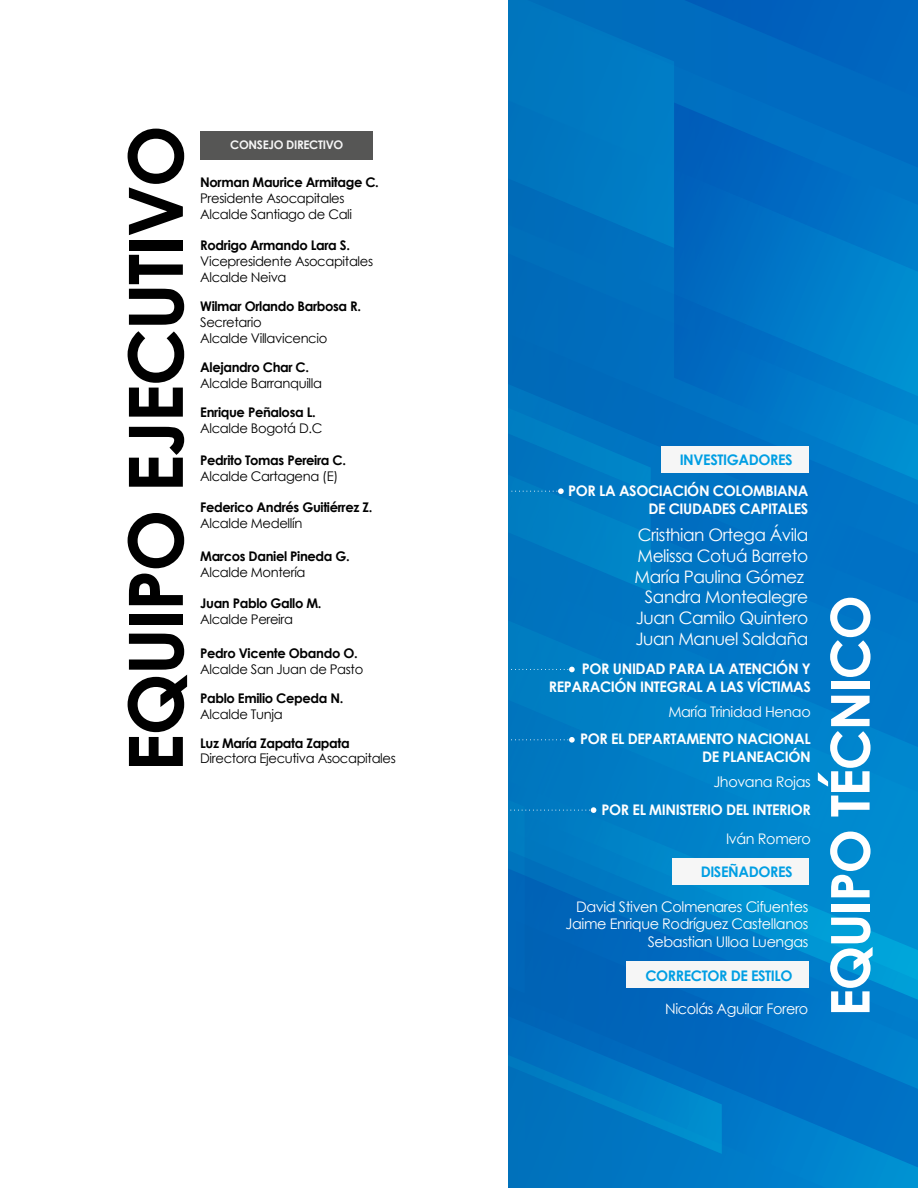
<style>
.page{position:relative;width:918px;height:1188px;background:#fff}
.page>*{position:absolute;margin:0;border:0;box-sizing:border-box;transform-origin:0 0}
.t1{font:700 53.55px "Century Gothic";letter-spacing:-.025em;color:#fff}
.t2{font:17.25px/20.7px "Century Gothic";letter-spacing:-.025em;color:#fff;text-align:right}
.t3{font:700 14.55px/17.5px "Century Gothic";letter-spacing:-.025em;color:#fff;text-align:right}
.t4{font:14.55px/17.5px "Century Gothic";letter-spacing:-.025em;color:#fff;text-align:right}
.t5{font:700 14.55px "Century Gothic";letter-spacing:-.025em;color:#009ee3}
.t6{font:13.35px/15.9px "Century Gothic";letter-spacing:-.025em;color:#000}
.t7{font:700 13.35px "Century Gothic";letter-spacing:-.025em;color:#000}
.t8{font:700 11.85px "Century Gothic";letter-spacing:-.025em;color:#f6f6f6}
</style>
<div class="page">
<svg style="left:509px;top:1040px;width:409px;height:148px;background:#0076c6"></svg>
<svg style="left:509px;top:0;width:409px;height:671px;background:#006ec0"></svg>
<div style="left:596px;top:434px;width:322px;height:207px;background:#0075c5"></div>
<svg style="left:596px;top:434px;width:55px;height:158px;background:#007ec5"></svg>
<svg style="left:509px;top:61px;width:409px;height:373px;background:#0071bf"></svg>
<svg style="left:509px;top:1040px;width:213px;height:114px;background:#0075c1"></svg>
<svg style="left:509px;top:671px;width:409px;height:369px;background:#007fc8"></svg>
<svg style="left:674px;top:103px;width:244px;height:453px;background:#0073c5"></svg>
<svg style="left:128px;top:634px;width:59px;height:132px"></svg>
<div style="left:129px;top:615px;width:54px;height:10px;background:#000"></div>
<svg style="left:129px;top:574px;width:54px;height:31px"></svg>
<svg style="left:128px;top:513px;width:56px;height:55px"></svg>
<svg style="left:129px;top:427px;width:55px;height:60px"></svg>
<svg style="left:128px;top:331px;width:56px;height:86px"></svg>
<svg style="left:129px;top:255px;width:55px;height:70px"></svg>
<div style="left:129px;top:241px;width:54px;height:10px;background:#000"></div>
<svg style="left:128px;top:129px;width:56px;height:106px"></svg>
<div style="left:200px;top:132px;width:173px;height:28px;background:#565655"></div>
<div style="left:672px;top:858px;width:136px;height:27px;background:#f6f6f6"></div>
<div style="left:661px;top:446px;width:147px;height:27px;background:#f6f6f6"></div>
<div style="left:626px;top:962px;width:182px;height:26px;background:#f6f6f6"></div>
<svg style="left:509px;top:434px;width:87px;height:559px;background:#0074be"></svg>
<p class="t8" style="left:230px;top:137px;width:115px">CONSEJO DIRECTIVO</p>
<p class="t7" style="left:200px;top:174px;width:180px">Norman Maurice Armitage C.</p>
<p class="t6" style="left:200px;top:190px;width:153px">Presidente Asocapitales<br>Alcalde Santiago de Cali</p>
<p class="t7" style="left:200px;top:237px;width:151px">Rodrigo Armando Lara S.</p>
<p class="t6" style="left:200px;top:253px;width:174px">Vicepresidente Asocapitales<br>Alcalde Neiva</p>
<p class="t7" style="left:200px;top:298px;width:162px">Wilmar Orlando Barbosa R.</p>
<p class="t6" style="left:200px;top:314px;width:129px">Secretario<br>Alcalde Villavicencio</p>
<p class="t7" style="left:200px;top:358px;width:110px">Alejandro Char C.</p>
<p class="t6" style="left:200px;top:375px;width:123px">Alcalde Barranquilla</p>
<p class="t7" style="left:200px;top:404px;width:117px">Enrique Peñalosa L.</p>
<p class="t6" style="left:200px;top:420px;width:124px">Alcalde Bogotá D.C</p>
<p class="t7" style="left:200px;top:452px;width:147px">Pedrito Tomas Pereira C.</p>
<p class="t6" style="left:200px;top:468px;width:140px">Alcalde Cartagena (E)</p>
<p class="t7" style="left:200px;top:498px;width:174px">Federico Andrés Guitiérrez Z.</p>
<p class="t6" style="left:200px;top:515px;width:104px">Alcalde Medellín</p>
<p class="t7" style="left:200px;top:547px;width:151px">Marcos Daniel Pineda G.</p>
<p class="t6" style="left:200px;top:564px;width:107px">Alcalde Montería</p>
<p class="t7" style="left:200px;top:595px;width:123px">Juan Pablo Gallo M.</p>
<p class="t6" style="left:200px;top:611px;width:94px">Alcalde Pereira</p>
<p class="t7" style="left:200px;top:645px;width:159px">Pedro Vicente Obando O.</p>
<p class="t6" style="left:200px;top:661px;width:165px">Alcalde San Juan de Pasto</p>
<p class="t7" style="left:200px;top:689px;width:145px">Pablo Emilio Cepeda N.</p>
<p class="t6" style="left:200px;top:706px;width:84px">Alcalde Tunja</p>
<p class="t7" style="left:200px;top:734px;width:151px">Luz María Zapata Zapata</p>
<p class="t6" style="left:200px;top:751px;width:197px">Directora Ejecutiva Asocapitales</p>
<p class="t5" style="left:680px;top:451px;width:114px">INVESTIGADORES</p>
<p class="t3" style="left:568px;top:482px;width:242px">POR LA ASOCIACIÓN COLOMBIANA<br>DE CIUDADES CAPITALES</p>
<p class="t2" style="left:635px;top:524px;width:175px">Cristhian Ortega Ávila<br>Melissa Cotuá Barreto<br>María Paulina Gómez<br>Sandra Montealegre<br>Juan Camilo Quintero<br>Juan Manuel Saldaña</p>
<h1 class="t1" style="left:816px;top:1016px;width:423px;rotate:-90deg">EQUIPO TÉCNICO</h1>
<p class="t3" style="left:549px;top:660px;width:264px">POR UNIDAD PARA LA ATENCIÓN Y<br>REPARACIÓN INTEGRAL A LAS VÍCTIMAS</p>
<p class="t4" style="left:668px;top:703px;width:144px">María Trinidad Henao</p>
<p class="t3" style="left:580px;top:730px;width:232px">POR EL DEPARTAMENTO NACIONAL<br>DE PLANEACIÓN</p>
<p class="t4" style="left:713px;top:773px;width:99px">Jhovana Rojas</p>
<p class="t3" style="left:602px;top:800px;width:211px">POR EL MINISTERIO DEL INTERIOR</p>
<p class="t4" style="left:726px;top:829px;width:86px">Iván Romero</p>
<p class="t5" style="left:701px;top:863px;width:93px">DISEÑADORES</p>
<p class="t4" style="left:566px;top:897px;width:244px">David Stiven Colmenares Cifuentes<br>Jaime Enrique Rodríguez Castellanos<br>Sebastian Ulloa Luengas</p>
<p class="t5" style="left:645px;top:966px;width:149px">CORRECTOR DE ESTILO</p>
<p class="t4" style="left:665px;top:1000px;width:145px">Nicolás Aguilar Forero</p>
</div>
